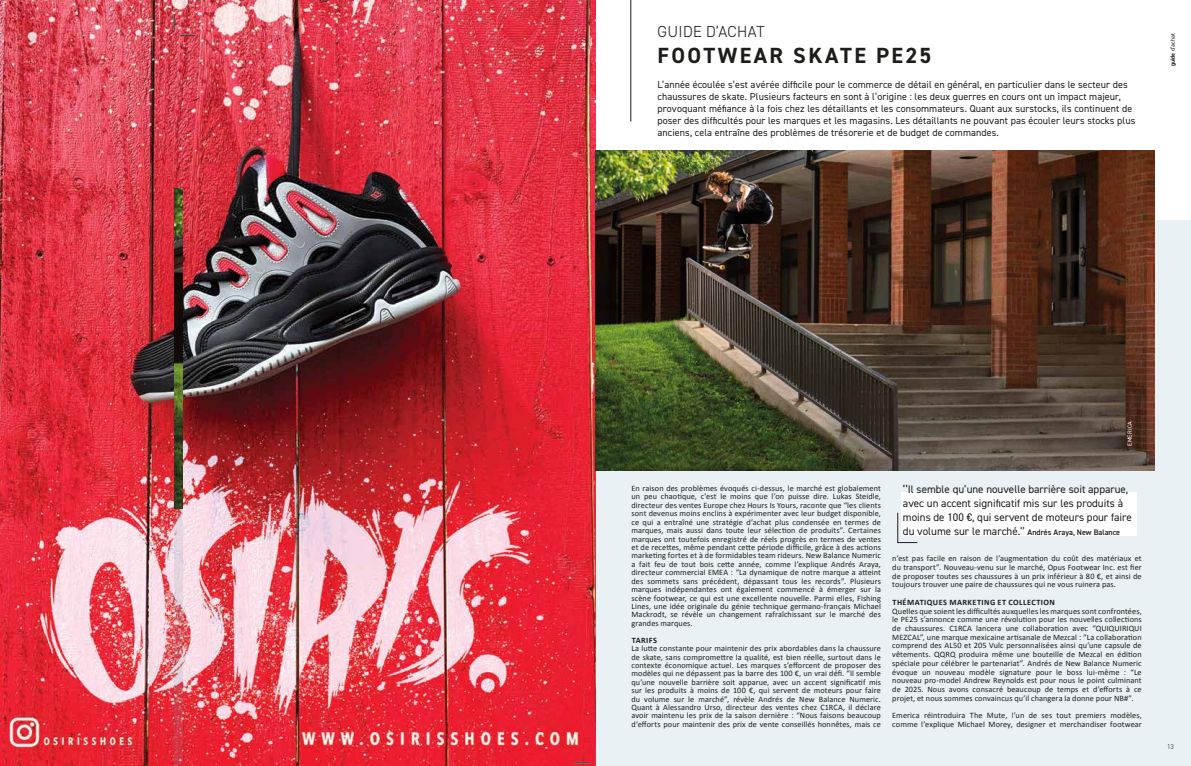
<style>
.page{position:relative;width:1191px;height:766px;background:#fff}
.page>*{position:absolute;margin:0;border:0;box-sizing:border-box;transform-origin:0 0}
.t1{font:700 22px "DIN2014";letter-spacing:.11em;color:#1d1d1b}
.t2{font:300 16px "DIN2014";letter-spacing:.02em;color:#1d1d1b}
.t3{font:11px/14px "DIN2014";color:#1d1d1b}
.t4{font:10px/12px "DIN2014";letter-spacing:.01em;color:#1d1d1b}
.t5{font:8.2px/8.4px "Calibri";letter-spacing:.01em;color:#1d1d1b;text-align:justify}
.t6{font:700 8.2px "Calibri";letter-spacing:.055em;color:#1d1d1b}
.t7{font:300 7px "DIN2014";color:#1d1d1b}
.t8{font:6px "DIN2014";color:#1d1d1b}
.t9{font:6px "DIN2014";letter-spacing:.03em;color:#fff}
.s1{font-weight:700}
.s2{font-weight:600;font-size:8px}
</style>
<div class="page">
<img style="left:0;top:0;width:595px;height:765px">
<svg style="left:174px;top:509px;width:9px;height:256px;background:#d98994"></svg>
<img style="left:174px;top:188px;width:9px;height:321px">
<svg style="left:180px;top:35px;width:15px;height:1px"></svg>
<svg style="left:0;top:14px;width:1px;height:15px"></svg>
<svg style="left:173px;top:14px;width:2px;height:15px"></svg>
<svg style="left:173px;top:765px;width:22px;height:1px"></svg>
<div style="left:595px;top:220px;width:596px;height:545px;background:#e9f1f4"></div>
<div style="left:901px;top:492px;width:236px;height:43px;background:#fff"></div>
<img style="left:595px;top:150px;width:560px;height:320px">
<svg style="left:897px;top:512px;width:20px;height:31px"></svg>
<hr style="left:630px;top:0;width:1px;height:121px;background:#1d1d1b">
<svg style="left:574px;top:0;width:15px;height:1px"></svg>
<svg style="left:574px;top:762px;width:15px;height:1px"></svg>
<h2 class="t2" style="left:657px;top:22px;width:109px">GUIDE D’ACHAT</h2>
<h1 class="t1" style="left:657px;top:41px;width:275px">FOOTWEAR SKATE PE25</h1>
<p class="t4" style="left:657px;top:78px;width:479px">L’année écoulée s’est avérée difficile pour le commerce de détail en général, en particulier dans le secteur des chaussures de skate. Plusieurs facteurs en sont à l’origine : les deux guerres en cours ont un impact majeur, provoquant méfiance à la fois chez les détaillants et les consommateurs. Quant aux surstocks, ils continuent de poser des difficultés pour les marques et les magasins. Les détaillants ne pouvant pas écouler leurs stocks plus anciens, cela entraîne des problèmes de trésorerie et de budget de commandes.</p>
<p class="t8" style="left:1169px;top:66px;width:35px;rotate:-90deg"><span class="s1">guide</span> d’achat</p>
<p class="t9" style="left:1126px;top:445px;width:26px;rotate:-90deg">EMERICA</p>
<p class="t5" style="left:631px;top:484px;width:251px">En raison des problèmes évoqués ci-dessus, le marché est globalement un peu chaotique, c’est le moins que l’on puisse dire. Lukas Steidle, directeur des ventes Europe chez Hours Is Yours, raconte que “les clients sont devenus moins enclins à expérimenter avec leur budget disponible, ce qui a entraîné une stratégie d’achat plus condensée en termes de marques, mais aussi dans toute leur sélection de produits”. Certaines marques ont toutefois enregistré de réels progrès en termes de ventes et de recettes, même pendant cette période difficile, grâce à des actions marketing fortes et à de formidables team rideurs. New Balance Numeric a fait feu de tout bois cette année, comme l’explique Andrés Araya, directeur commercial EMEA : “La dynamique de notre marque a atteint des sommets sans précédent, dépassant tous les records”. Plusieurs marques indépendantes ont également commencé à émerger sur la scène footwear, ce qui est une excellente nouvelle. Parmi elles, Fishing Lines, une idée originale du génie technique germano-français Michael Mackrodt, se révèle un changement rafraîchissant sur le marché des grandes marques.</p>
<p class="t6" style="left:631px;top:634px;width:27px">TARIFS</p>
<p class="t5" style="left:631px;top:643px;width:251px">La lutte constante pour maintenir des prix abordables dans la chaussure de skate, sans compromettre la qualité, est bien réelle, surtout dans le contexte économique actuel. Les marques s’efforcent de proposer des modèles qui ne dépassent pas la barre des 100 €, un vrai défi. “Il semble qu’une nouvelle barrière soit apparue, avec un accent significatif mis sur les produits à moins de 100 €, qui servent de moteurs pour faire du volume sur le marché”, révèle Andrés de New Balance Numeric.<br>Quant à Alessandro Urso, directeur des ventes chez C1RCA, il déclare avoir maintenu les prix de la saison dernière : “Nous faisons beaucoup d’efforts pour maintenir des prix de vente conseillés honnêtes, mais ce</p>
<h3 class="t3" style="left:903px;top:482px;width:230px">‘‘Il semble qu’une nouvelle barrière soit apparue, avec un accent significatif mis sur les produits à moins de 100 €, qui servent de moteurs pour faire du volume sur le marché.’’ <span class="s2">Andrés Araya, New Balance</span></h3>
<p class="t5" style="left:892px;top:554px;width:251px;line-height:8.7px">n’est pas facile en raison de l’augmentation du coût des matériaux et du transport”. Nouveau-venu sur le marché, Opus Footwear Inc. est fier de proposer toutes ses chaussures à un prix inférieur à 80 €, et ainsi de toujours trouver une paire de chaussures qui ne vous ruinera pas.</p>
<p class="t6" style="left:892px;top:596px;width:164px">THÉMATIQUES MARKETING ET COLLECTION</p>
<p class="t5" style="left:892px;top:606px;width:251px;line-height:8.7px">Quelles que soient les difficultés auxquelles les marques sont confrontées, le PE25 s’annonce comme une révolution pour les nouvelles collections de chaussures. C1RCA lancera une collaboration avec “QUIQUIRIQUI MEZCAL”, une marque mexicaine artisanale de Mezcal : “La collaboration comprend des AL50 et 205 Vulc personnalisées ainsi qu’une capsule de vêtements. QQRQ produira même une bouteille de Mezcal en édition spéciale pour célébrer le partenariat”. Andrés de New Balance Numeric évoque un nouveau modèle signature pour le boss lui-même : “Le nouveau pro-model Andrew Reynolds est pour nous le point culminant de 2025. Nous avons consacré beaucoup de temps et d’efforts à ce projet, et nous sommes convaincus qu’il changera la donne pour NB#”.</p>
<p class="t5" style="left:892px;top:710px;width:251px;line-height:8.7px">Emerica réintroduira The Mute, l’un de ses tout premiers modèles, comme l’explique Michael Morey, designer et merchandiser footwear</p>
<p class="t7" style="left:1167px;top:742px;width:8px">13</p>
</div>
